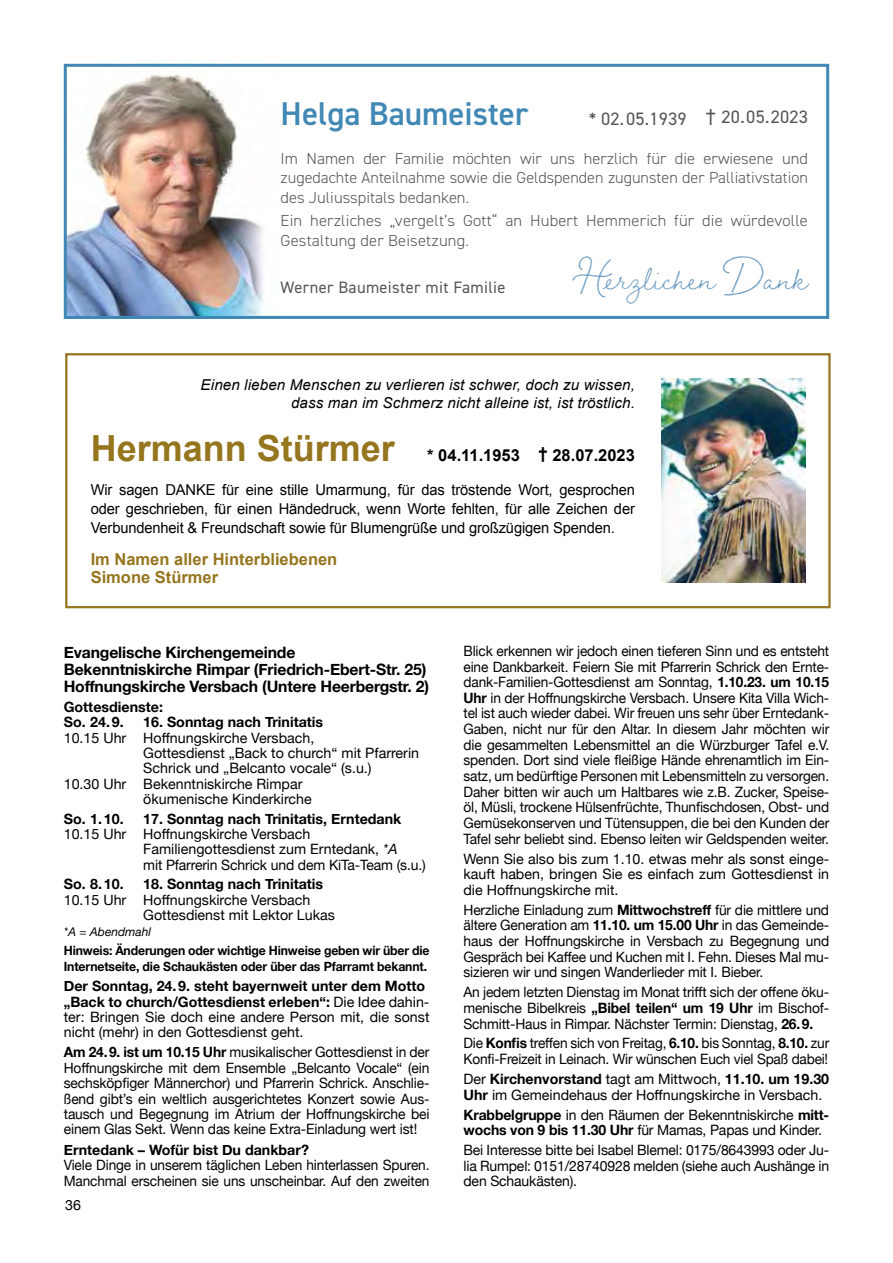
<style>
.page{position:relative;width:893px;height:1263px;background:#fff}
.page>*{position:absolute;margin:0;border:0;box-sizing:border-box;transform-origin:0 0}
.t1{font:48px "Braisetto";color:#709ec3}
.t2{font:600 33px "DIN2014";color:#4188b5}
.t3{font:18px "DIN2014";letter-spacing:.01em;color:#565655}
.t4{font:700 16.5px/18.3px "Arial";color:#95761f}
.t5{font:700 16.5px "Arial";color:#000}
.t6{font:16.5px "DIN2014";letter-spacing:.02em;color:#565655}
.t7{font:300 16.05px/19.5px "DIN2014";letter-spacing:.01em;color:#565655;text-align:justify}
.t8{font:700 15.75px/17.2px "Helvetica Neue";letter-spacing:-.01em;color:#000}
.t9{font:15px/19px "Arial";letter-spacing:-.01em;color:#000;text-align:justify}
.t10{font:italic 15px/18.3px "Arial";letter-spacing:.01em;color:#000;text-align:right}
.t11{font:14.25px/15.6px "Helvetica Neue";letter-spacing:-.01em;color:#000}
.t12{font:14.25px/15.6px "Helvetica Neue";letter-spacing:-.01em;color:#000;scale:.96 1}
.t13{font:700 14.25px/15.5px "Helvetica Neue";color:#000}
.t14{font:700 12.75px/15.5px "Helvetica Neue";letter-spacing:-.01em;color:#000;scale:.96 1}
.t15{font:italic 12px "Helvetica Neue";color:#000}
.s1{font-size:36px;color:#95761f}
.s2{font-style:italic}
.s3{font-weight:700}
</style>
<div class="page">
<img style="left:662px;top:379px;width:143px;height:204px">
<div style="left:65px;top:353px;width:766px;height:255px;border:2px solid #95761f"></div>
<img style="left:68px;top:74px;width:196px;height:241px">
<div style="left:64px;top:64px;width:765px;height:255px;border:3px solid #4188b5"></div>
<h2 class="t2" style="left:281px;top:91px;width:249px">Helga Baumeister</h2>
<p class="t3" style="left:589px;top:107px;width:221px">* 02.05.1939 <sup>†</sup> 20.05.2023</p>
<p class="t7" style="left:281px;top:148px;width:529px">Im Namen der Familie möchten wir uns herzlich für die erwiesene und zugedachte Anteilnahme sowie die Geldspenden zugunsten der Palliativstation des Juliusspitals bedanken.</p>
<p class="t7" style="left:281px;top:211px;width:529px">Ein herzliches „vergelt’s Gott“ an Hubert Hemmerich für die würdevolle<br>Gestaltung der Beisetzung.</p>
<p class="t6" style="left:281px;top:277px;width:226px">Werner Baumeister mit Familie</p>
<h1 class="t1" style="left:577px;top:248px;width:232px">Herzlichen Dank</h1>
<p class="t10" style="left:201px;top:375px;width:436px">Einen lieben Menschen zu verlieren ist schwer, doch zu wissen, dass man im Schmerz nicht alleine ist, ist tröstlich.</p>
<p class="t5" style="left:91px;top:444px;width:546px"><span class="s1">Hermann Stürmer</span> * 04.11.1953 † 28.07.2023</p>
<p class="t9" style="left:91px;top:481px;width:546px">Wir sagen DANKE für eine stille Umarmung, für das tröstende Wort, gesprochen oder geschrieben, für einen Händedruck, wenn Worte fehlten, für alle Zeichen der Verbundenheit &amp; Freundschaft sowie für Blumengrüße und großzügigen Spenden.</p>
<p class="t4" style="left:91px;top:550px;width:248px">Im Namen aller Hinterbliebenen<br>Simone Stürmer</p>
<p class="t8" style="left:64px;top:644px;width:367px">Evangelische Kirchengemeinde<br>Bekenntniskirche Rimpar (Friedrich-Ebert-Str. 25)<br>Hoffnungskirche Versbach (Untere Heerbergstr. 2)</p>
<p class="t13" style="left:64px;top:699px;width:101px">Gottesdienste:<br>So. 24.9.</p>
<p class="t13" style="left:143px;top:715px;width:181px">16. Sonntag nach Trinitatis</p>
<p class="t11" style="left:64px;top:730px;width:252px">10.15 Uhr Hoffnungskirche Versbach,</p>
<p class="t11" style="left:143px;top:746px;width:277px">Gottesdienst „Back to church“ mit Pfarrerin</p>
<p class="t11" style="left:143px;top:761px;width:230px">Schrick und „Belcanto vocale“ (s.u.)</p>
<p class="t11" style="left:64px;top:777px;width:240px">10.30 Uhr Bekenntniskirche Rimpar</p>
<p class="t11" style="left:143px;top:792px;width:170px">ökumenische Kinderkirche</p>
<p class="t13" style="left:64px;top:811px;width:62px">So. 1.10.</p>
<p class="t13" style="left:143px;top:811px;width:260px">17. Sonntag nach Trinitatis, Erntedank</p>
<p class="t11" style="left:143px;top:827px;width:284px;text-indent:-80px">10.15 Uhr Hoffnungskirche Versbach<br>Familiengottesdienst zum Erntedank, <span class="s2">*A<br></span>mit Pfarrerin Schrick und dem KiTa-Team (s.u.)</p>
<p class="t13" style="left:64px;top:877px;width:62px">So. 8.10.</p>
<p class="t13" style="left:143px;top:877px;width:181px">18. Sonntag nach Trinitatis</p>
<p class="t11" style="left:143px;top:893px;width:193px;text-indent:-80px">10.15 Uhr Hoffnungskirche Versbach<br>Gottesdienst mit Lektor Lukas</p>
<p class="t15" style="left:64px;top:923px;width:89px">*A = Abendmahl</p>
<p class="t14" style="left:64px;top:943px;width:382px">Hinweis: Änderungen oder wichtige Hinweise geben wir über die<br>Internetseite, die Schaukästen oder über das Pfarramt bekannt.</p>
<p class="t11" style="left:64px;top:979px;width:367px"><span class="s3">Der Sonntag, 24.9. steht bayernweit unter dem Motto „Back to church/Gottesdienst erleben“:</span> Die Idee dahin&shy;ter: Bringen Sie doch eine andere Person mit, die sonst nicht (mehr) in den Gottesdienst geht.</p>
<p class="t11" style="left:64px;top:1045px;width:367px;text-align:justify"><span class="s3">Am 24.9. ist um 10.15 Uhr</span> musikalischer Gottesdienst in der Hoffnungskirche mit dem Ensemble „Belcanto Vocale“ (ein sechsköpfiger Männerchor) und Pfarrerin Schrick. Anschlie&shy;ßend gibt’s ein weltlich ausgerichtetes Konzert sowie Aus&shy;tausch und Begegnung im Atrium der Hoffnungskirche bei einem Glas Sekt. Wenn das keine Extra-Einladung wert ist!</p>
<p class="t13" style="left:64px;top:1142px;width:247px">Erntedank – Wofür bist Du dankbar?</p>
<p class="t12" style="left:64px;top:1158px;width:382px">Viele Dinge in unserem täglichen Leben hinterlassen Spuren.<br>Manchmal erscheinen sie uns unscheinbar. Auf den zweiten</p>
<p class="t11" style="left:65px;top:1197px;width:17px">36</p>
<p class="t12" style="left:463px;top:644px;width:382px;text-align:justify">Blick erkennen wir jedoch einen tieferen Sinn und es entsteht eine Dankbarkeit. Feiern Sie mit Pfarrerin Schrick den Ernte&shy;dank-Familien-Gottesdienst am Sonntag, <span class="s3">1.10.23. um 10.15<br>Uhr</span> in der Hoffnungskirche Versbach. Unsere Kita Villa Wich&shy;tel ist auch wieder dabei. Wir freuen uns sehr über Erntedank-Gaben, nicht nur für den Altar. In diesem Jahr möchten wir die gesammelten Lebensmittel an die Würzburger Tafel e.V. spenden. Dort sind viele fleißige Hände ehrenamtlich im Ein&shy;satz, um bedürftige Personen mit Lebensmitteln zu versorgen.<br>Daher bitten wir auch um Haltbares wie z.B. Zucker, Speise&shy;öl, Müsli, trockene Hülsenfrüchte, Thunfischdosen, Obst- und Gemüsekonserven und Tütensuppen, die bei den Kunden der Tafel sehr beliebt sind. Ebenso leiten wir Geldspenden weiter.</p>
<p class="t11" style="left:463px;top:851px;width:367px;text-align:justify">Wenn Sie also bis zum 1.10. etwas mehr als sonst einge&shy;kauft haben, bringen Sie es einfach zum Gottesdienst in die Hoffnungskirche mit.</p>
<p class="t11" style="left:463px;top:903px;width:367px;text-align:justify">Herzliche Einladung zum <span class="s3">Mittwochstreff</span> für die mittlere und ältere Generation am <span class="s3">11.10. um 15.00 Uhr</span> in das Gemeinde&shy;haus der Hoffnungskirche in Versbach zu Begegnung und Gespräch bei Kaffee und Kuchen mit I. Fehn. Dieses Mal mu&shy;sizieren wir und singen Wanderlieder mit I. Bieber.</p>
<p class="t11" style="left:463px;top:985px;width:367px;text-align:justify">An jedem letzten Dienstag im Monat trifft sich der offene öku&shy;menische Bibelkreis <span class="s3">„Bibel teilen“ um 19 Uhr</span> im Bischof-Schmitt-Haus in Rimpar. Nächster Termin: Dienstag, <span class="s3">26.9.</span></p>
<p class="t12" style="left:463px;top:1036px;width:382px">Die <span class="s3">Konfis</span> treffen sich von Freitag, <span class="s3">6.10.</span> bis Sonntag, <span class="s3">8.10.</span> zur<br>Konfi-Freizeit in Leinach. Wir wünschen Euch viel Spaß dabei!</p>
<p class="t11" style="left:463px;top:1072px;width:367px">Der <span class="s3">Kirchenvorstand</span> tagt am Mittwoch, <span class="s3">11.10. um 19.30<br>Uhr</span> im Gemeindehaus der Hoffnungskirche in Versbach.</p>
<p class="t11" style="left:463px;top:1107px;width:367px"><span class="s3">Krabbelgruppe</span> in den Räumen der Bekenntniskirche <span class="s3">mitt&shy;wochs von 9 bis 11.30 Uhr</span> für Mamas, Papas und Kinder.</p>
<p class="t11" style="left:463px;top:1143px;width:367px;text-align:justify">Bei Interesse bitte bei Isabel Blemel: 0175/8643993 oder Ju&shy;lia Rumpel: 0151/28740928 melden (siehe auch Aushänge in den Schaukästen).</p>
</div>
